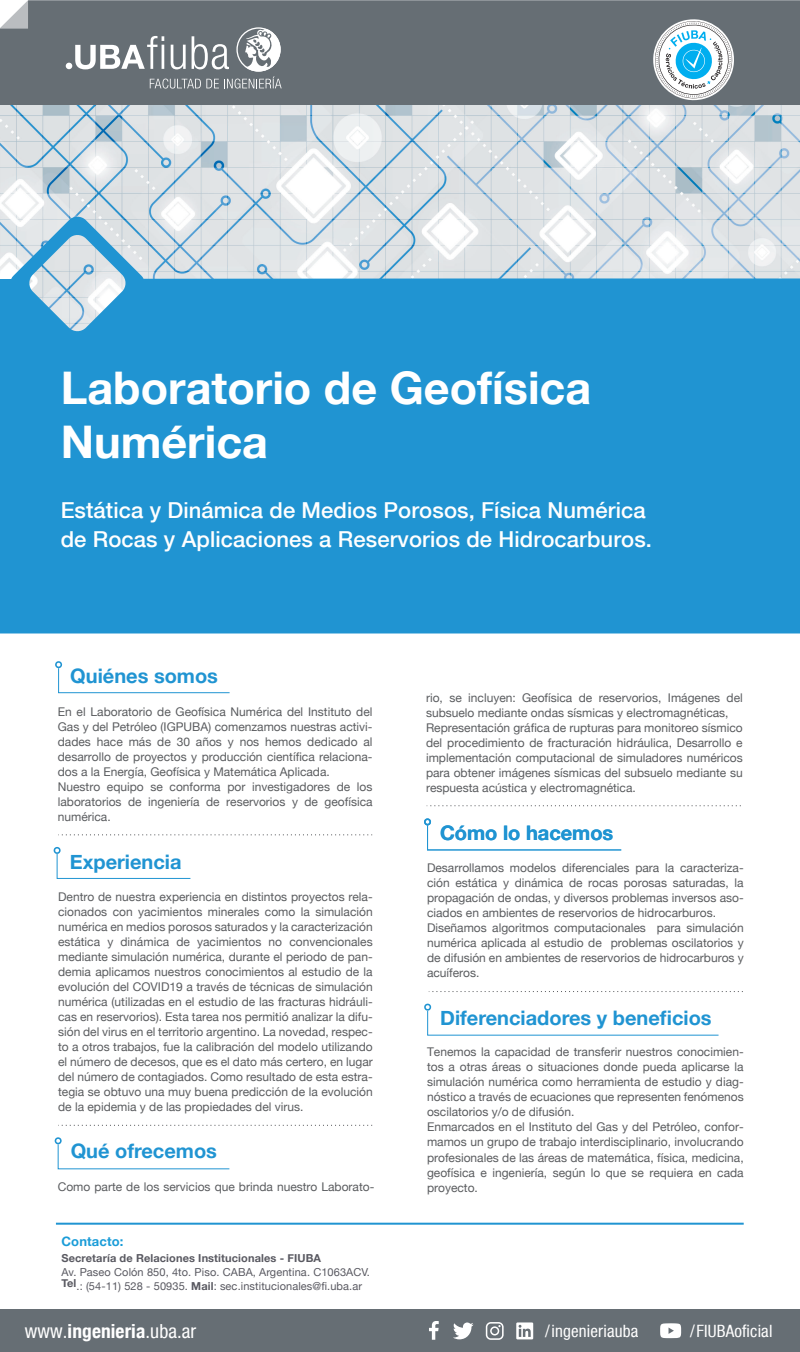
<style>
.page{position:relative;width:800px;height:1352px;background:#fff}
.page>*{position:absolute;margin:0;border:0;box-sizing:border-box;transform-origin:0 0}
.t1{font:700 45px/54px "Helvetica Neue";color:#fff}
.t2{font:500 22px/29px "Helvetica Neue";letter-spacing:.005em;color:#fff}
.t3{font:700 20px "Helvetica Neue";color:#2094d2}
.t4{font:condensed 19.4px "Helvetica Neue";letter-spacing:.005em;color:#fff}
.t5{font:condensed 17px "Helvetica Neue";letter-spacing:.01em;color:#fff}
.t6{font:700 13px "Helvetica Neue";letter-spacing:.01em;color:#1a9cd8}
.t7{font:12px/15px "Helvetica Neue";color:#5a5c5f}
.t8{font:11px/14px "Helvetica Neue";letter-spacing:.01em;color:#595961}
.t9{font:700 11px "Helvetica Neue";letter-spacing:.01em;color:#595961}
.s1{font-weight:700}
</style>
<div class="page">
<div style="left:0;top:0;width:800px;height:118px;background:#666e74"></div>
<svg style="left:0;top:0;width:28px;height:29px"></svg>
<svg style="left:66px;top:27px;width:216px;height:62px;background:#868d91"></svg>
<svg style="left:649px;top:15px;width:89px;height:89px"></svg>
<div style="left:0;top:1309px;width:800px;height:43px;background:#666e74"></div>
<svg style="left:429px;top:1321px;width:10px;height:18px"></svg>
<svg style="left:453px;top:1322px;width:21px;height:17px"></svg>
<svg style="left:486px;top:1322px;width:18px;height:18px"></svg>
<svg style="left:516px;top:1322px;width:17px;height:17px"></svg>
<svg style="left:660px;top:1323px;width:21px;height:15px"></svg>
<img style="left:0;top:106px;width:799px;height:109px">
<svg style="left:0;top:215px;width:800px;height:418px;background:#3da0d5"></svg>
<hr style="left:56px;top:1222px;width:688px;height:2px;background:#2094d2">
<svg style="left:55px;top:661px;width:175px;height:33px"></svg>
<svg style="left:53px;top:847px;width:138px;height:32px"></svg>
<svg style="left:58px;top:834px;width:314px;height:1px"></svg>
<svg style="left:58px;top:1125px;width:314px;height:1px"></svg>
<svg style="left:54px;top:1137px;width:176px;height:33px"></svg>
<svg style="left:427px;top:805px;width:314px;height:1px"></svg>
<svg style="left:424px;top:1003px;width:295px;height:33px"></svg>
<svg style="left:429px;top:991px;width:314px;height:1px"></svg>
<svg style="left:424px;top:818px;width:198px;height:33px"></svg>
<h1 class="t1" style="left:61px;top:360px;width:532px">Laboratorio de Geofísica<br>Numérica</h1>
<h2 class="t2" style="left:61px;top:496px;width:593px">Estática y Dinámica de Medios Porosos, Física Numérica de Rocas y Aplicaciones a Reservorios de Hidrocarburos.</h2>
<h3 class="t3" style="left:70px;top:664px;width:149px">Quiénes somos</h3>
<p class="t7" style="left:58px;top:703px;width:316px">En el Laboratorio de Geofísica Numérica del Instituto del Gas y del Petróleo (IGPUBA) comenzamos nuestras activi&shy;dades hace más de 30 años y nos hemos dedicado al desarrollo de proyectos y producción científica relaciona&shy;dos a la Energía, Geofísica y Matemática Aplicada.<br>Nuestro equipo se conforma por investigadores de los laboratorios de ingeniería de reservorios y de geofísica numérica.</p>
<h3 class="t3" style="left:70px;top:850px;width:113px">Experiencia</h3>
<p class="t7" style="left:58px;top:889px;width:316px;text-align:justify">Dentro de nuestra experiencia en distintos proyectos rela&shy;cionados con yacimientos minerales como la simulación numérica en medios porosos saturados y la caracterización estática y dinámica de yacimientos no convencionales mediante simulación numérica, durante el periodo de pan&shy;demia aplicamos nuestros conocimientos al estudio de la evolución del COVID19 a través de técnicas de simulación numérica (utilizadas en el estudio de las fracturas hidráuli&shy;cas en reservorios). Esta tarea nos permitió analizar la difu&shy;sión del virus en el territorio argentino. La novedad, respec&shy;to a otros trabajos, fue la calibración del modelo utilizando el número de decesos, que es el dato más certero, en lugar del número de contagiados. Como resultado de esta estra&shy;tegia se obtuvo una muy buena predicción de la evolución de la epidemia y de las propiedades del virus.</p>
<h3 class="t3" style="left:71px;top:1138px;width:148px">Qué ofrecemos</h3>
<p class="t7" style="left:426px;top:690px;width:318px">rio, se incluyen: Geofísica de reservorios, Imágenes del subsuelo mediante ondas sísmicas y electromagnéticas, Representación gráfica de rupturas para monitoreo sísmico del procedimiento de fracturación hidráulica, Desarrollo e implementación computacional de simuladores numéricos para obtener imágenes sísmicas del subsuelo mediante su respuesta acústica y electromagnética.</p>
<h3 class="t3" style="left:440px;top:820px;width:175px">Cómo lo hacemos</h3>
<p class="t7" style="left:427px;top:860px;width:318px">Desarrollamos modelos diferenciales para la caracteriza&shy;ción estática y dinámica de rocas porosas saturadas, la propagación de ondas, y diversos problemas inversos aso&shy;ciados en ambientes de reservorios de hidrocarburos.<br>Diseñamos algoritmos computacionales para simulación numérica aplicada al estudio de problemas oscilatorios y de difusión en ambientes de reservorios de hidrocarburos y acuíferos.</p>
<h3 class="t3" style="left:440px;top:1005px;width:273px">Diferenciadores y beneficios</h3>
<p class="t7" style="left:427px;top:1044px;width:318px">Tenemos la capacidad de transferir nuestros conocimien&shy;tos a otras áreas o situaciones donde pueda aplicarse la simulación numérica como herramienta de estudio y diag&shy;nóstico a través de ecuaciones que representen fenómenos oscilatorios y/o de difusión.<br>Enmarcados en el Instituto del Gas y del Petróleo, confor&shy;mamos un grupo de trabajo interdisciplinario, involucrando profesionales de las áreas de matemática, física, medicina, geofísica e ingeniería, según lo que se requiera en cada</p>
<p class="t7" style="left:58px;top:1179px;width:318px">Como parte de los servicios que brinda nuestro Laborato-</p>
<p class="t7" style="left:427px;top:1179px;width:52px">proyecto.</p>
<p class="t6" style="left:62px;top:1233px;width:63px">Contacto:</p>
<p class="t9" style="left:62px;top:1251px;width:261px">Secretaría de Relaciones Institucionales - FIUBA</p>
<p class="t8" style="left:77px;top:1265px;width:295px;text-indent:-15px">Av. Paseo Colón 850, 4to. Piso. CABA, Argentina. C1063ACV. .: (54-11) 528 - 50935. <span class="s1">Mail</span>: sec.institucionales@fi.uba.ar</p>
<p class="t9" style="left:62px;top:1276px;width:16px">Tel</p>
<h3 class="t4" style="left:25px;top:1320px;width:173px">www.<span class="s1">ingenieria</span>.uba.ar</h3>
<h3 class="t5" style="left:545px;top:1321px;width:95px">/ingenieriauba</h3>
<h3 class="t5" style="left:690px;top:1321px;width:84px">/FIUBAoficial</h3>
</div>
